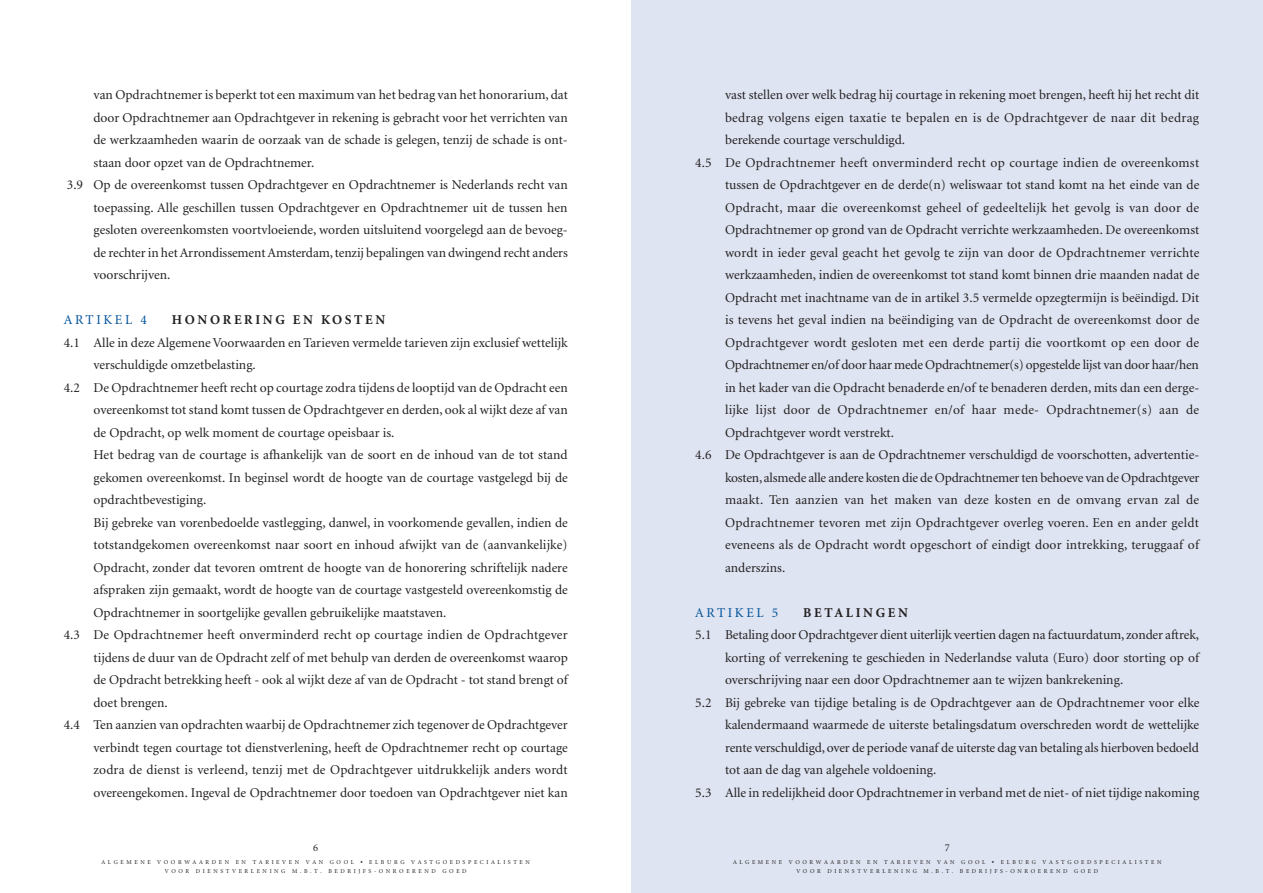
<style>
.page{position:relative;width:1263px;height:893px;background:#fff}
.page>*{position:absolute;margin:0;border:0;box-sizing:border-box;transform-origin:0 0}
.t1{font:13.5px "Minion";color:#231f20}
.t2{font:13.5px "Minion";letter-spacing:.02em;color:#231f20}
.t3{font:700 13.5px "Minion";letter-spacing:.195em;color:#231f20}
.t4{font:13.5px "Minion";letter-spacing:.19em;color:#01529a}
.t5{font:10.5px "Minion";color:#231f20}
.t6{font:6px/9.1px "Minion";letter-spacing:.43em;color:#231f20;text-align:center}
</style>
<div class="page">
<div style="left:631px;top:0;width:632px;height:893px;background:#dee4f1"></div>
<p class="t1" style="left:94px;top:89px;width:476px">van Opdrachtnemer is beperkt tot een maximum van het bedrag van het honorarium, dat</p>
<p class="t1" style="left:94px;top:112px;width:476px">door Opdrachtnemer aan Opdrachtgever in rekening is gebracht voor het verrichten van</p>
<p class="t1" style="left:94px;top:134px;width:476px">de werkzaamheden waarin de oorzaak van de schade is gelegen, tenzij de schade is ont-</p>
<p class="t1" style="left:94px;top:157px;width:222px">staan door opzet van de Opdrachtnemer.</p>
<p class="t1" style="left:67px;top:179px;width:502px">3.9 Op de overeenkomst tussen Opdrachtgever en Opdrachtnemer is Nederlands recht van</p>
<p class="t1" style="left:94px;top:202px;width:475px">toepassing. Alle geschillen tussen Opdrachtgever en Opdrachtnemer uit de tussen hen</p>
<p class="t1" style="left:94px;top:224px;width:476px">gesloten overeenkomsten voortvloeiende, worden uitsluitend voorgelegd aan de bevoeg-</p>
<p class="t1" style="left:94px;top:247px;width:476px">de rechter in het Arrondissement Amsterdam, tenzij bepalingen van dwingend recht anders</p>
<p class="t1" style="left:94px;top:269px;width:78px">voorschrijven.</p>
<p class="t4" style="left:64px;top:314px;width:85px">ARTIKEL 4</p>
<p class="t3" style="left:172px;top:314px;width:215px">HONORERING EN KOSTEN</p>
<p class="t1" style="left:64px;top:337px;width:506px">4.1 Alle in deze Algemene Voorwaarden en Tarieven vermelde tarieven zijn exclusief wettelijk</p>
<p class="t1" style="left:94px;top:359px;width:164px">verschuldigde omzetbelasting.</p>
<p class="t1" style="left:64px;top:382px;width:505px">4.2 De Opdrachtnemer heeft recht op courtage zodra tijdens de looptijd van de Opdracht een</p>
<p class="t1" style="left:94px;top:404px;width:476px">overeenkomst tot stand komt tussen de Opdrachtgever en derden, ook al wijkt deze af van</p>
<p class="t1" style="left:94px;top:427px;width:302px">de Opdracht, op welk moment de courtage opeisbaar is.</p>
<p class="t1" style="left:94px;top:449px;width:475px">Het bedrag van de courtage is afhankelijk van de soort en de inhoud van de tot stand</p>
<p class="t1" style="left:94px;top:472px;width:476px">gekomen overeenkomst. In beginsel wordt de hoogte van de courtage vastgelegd bij de</p>
<p class="t1" style="left:94px;top:494px;width:114px">opdrachtbevestiging.</p>
<p class="t1" style="left:94px;top:517px;width:476px">Bij gebreke van vorenbedoelde vastlegging, danwel, in voorkomende gevallen, indien de</p>
<p class="t1" style="left:94px;top:539px;width:476px">totstandgekomen overeenkomst naar soort en inhoud afwijkt van de (aanvankelijke)</p>
<p class="t1" style="left:94px;top:562px;width:476px">Opdracht, zonder dat tevoren omtrent de hoogte van de honorering schriftelijk nadere</p>
<p class="t1" style="left:94px;top:584px;width:476px">afspraken zijn gemaakt, wordt de hoogte van de courtage vastgesteld overeenkomstig de</p>
<p class="t1" style="left:94px;top:607px;width:354px">Opdrachtnemer in soortgelijke gevallen gebruikelijke maatstaven.</p>
<p class="t1" style="left:64px;top:629px;width:505px">4.3 De Opdrachtnemer heeft onverminderd recht op courtage indien de Opdrachtgever</p>
<p class="t1" style="left:94px;top:652px;width:476px">tijdens de duur van de Opdracht zelf of met behulp van derden de overeenkomst waarop</p>
<p class="t1" style="left:94px;top:674px;width:476px">de Opdracht betrekking heeft - ook al wijkt deze af van de Opdracht - tot stand brengt of</p>
<p class="t1" style="left:94px;top:697px;width:76px">doet brengen.</p>
<p class="t1" style="left:64px;top:719px;width:505px">4.4 Ten aanzien van opdrachten waarbij de Opdrachtnemer zich tegenover de Opdrachtgever</p>
<p class="t1" style="left:94px;top:742px;width:476px">verbindt tegen courtage tot dienstverlening, heeft de Opdrachtnemer recht op courtage</p>
<p class="t1" style="left:94px;top:764px;width:476px">zodra de dienst is verleend, tenzij met de Opdrachtgever uitdrukkelijk anders wordt</p>
<p class="t1" style="left:94px;top:787px;width:476px">overeengekomen. Ingeval de Opdrachtnemer door toedoen van Opdrachtgever niet kan</p>
<p class="t1" style="left:725px;top:89px;width:476px">vast stellen over welk bedrag hij courtage in rekening moet brengen, heeft hij het recht dit</p>
<p class="t2" style="left:725px;top:112px;width:475px">bedrag volgens eigen taxatie te bepalen en is de Opdrachtgever de naar dit bedrag</p>
<p class="t1" style="left:725px;top:134px;width:182px">berekende courtage verschuldigd.</p>
<p class="t2" style="left:695px;top:157px;width:505px">4.5 De Opdrachtnemer heeft onverminderd recht op courtage indien de overeenkomst</p>
<p class="t1" style="left:725px;top:179px;width:476px">tussen de Opdrachtgever en de derde(n) weliswaar tot stand komt na het einde van de</p>
<p class="t2" style="left:725px;top:202px;width:475px">Opdracht, maar die overeenkomst geheel of gedeeltelijk het gevolg is van door de</p>
<p class="t1" style="left:725px;top:224px;width:476px">Opdrachtnemer op grond van de Opdracht verrichte werkzaamheden. De overeenkomst</p>
<p class="t1" style="left:725px;top:247px;width:476px">wordt in ieder geval geacht het gevolg te zijn van door de Opdrachtnemer verrichte</p>
<p class="t1" style="left:725px;top:269px;width:476px">werkzaamheden, indien de overeenkomst tot stand komt binnen drie maanden nadat de</p>
<p class="t1" style="left:725px;top:292px;width:476px">Opdracht met inachtname van de in artikel 3.5 vermelde opzegtermijn is beëindigd. Dit</p>
<p class="t1" style="left:725px;top:314px;width:476px">is tevens het geval indien na beëindiging van de Opdracht de overeenkomst door de</p>
<p class="t2" style="left:725px;top:337px;width:476px">Opdrachtgever wordt gesloten met een derde partij die voortkomt op een door de</p>
<p class="t1" style="left:725px;top:359px;width:475px">Opdrachtnemer en/of door haar mede Opdrachtnemer(s) opgestelde lijst van door haar/hen</p>
<p class="t1" style="left:725px;top:382px;width:476px">in het kader van die Opdracht benaderde en/of te benaderen derden, mits dan een derge-</p>
<p class="t2" style="left:725px;top:404px;width:475px">lijke lijst door de Opdrachtnemer en/of haar mede- Opdrachtnemer(s) aan de</p>
<p class="t1" style="left:725px;top:427px;width:170px">Opdrachtgever wordt verstrekt.</p>
<p class="t1" style="left:695px;top:449px;width:505px">4.6 De Opdrachtgever is aan de Opdrachtnemer verschuldigd de voorschotten, advertentie-</p>
<p class="t1" style="left:725px;top:472px;width:476px">kosten, alsmede alle andere kosten die de Opdrachtnemer ten behoeve van de Opdrachtgever</p>
<p class="t2" style="left:725px;top:494px;width:476px">maakt. Ten aanzien van het maken van deze kosten en de omvang ervan zal de</p>
<p class="t1" style="left:725px;top:517px;width:475px">Opdrachtnemer tevoren met zijn Opdrachtgever overleg voeren. Een en ander geldt</p>
<p class="t1" style="left:725px;top:539px;width:475px">eveneens als de Opdracht wordt opgeschort of eindigt door intrekking, teruggaaf of</p>
<p class="t1" style="left:725px;top:562px;width:62px">anderszins.</p>
<p class="t4" style="left:695px;top:607px;width:85px">ARTIKEL 5</p>
<p class="t3" style="left:803px;top:607px;width:106px">BETALINGEN</p>
<p class="t1" style="left:695px;top:629px;width:505px">5.1 Betaling door Opdrachtgever dient uiterlijk veertien dagen na factuurdatum, zonder aftrek,</p>
<p class="t1" style="left:725px;top:652px;width:475px">korting of verrekening te geschieden in Nederlandse valuta (Euro) door storting op of</p>
<p class="t1" style="left:725px;top:674px;width:400px">overschrijving naar een door Opdrachtnemer aan te wijzen bankrekening.</p>
<p class="t1" style="left:695px;top:697px;width:506px">5.2 Bij gebreke van tijdige betaling is de Opdrachtgever aan de Opdrachtnemer voor elke</p>
<p class="t1" style="left:725px;top:719px;width:476px">kalendermaand waarmede de uiterste betalingsdatum overschreden wordt de wettelijke</p>
<p class="t1" style="left:725px;top:742px;width:475px">rente verschuldigd, over de periode vanaf de uiterste dag van betaling als hierboven bedoeld</p>
<p class="t1" style="left:725px;top:764px;width:213px">tot aan de dag van algehele voldoening.</p>
<p class="t1" style="left:695px;top:787px;width:506px">5.3 Alle in redelijkheid door Opdrachtnemer in verband met de niet- of niet tijdige nakoming</p>
<p class="t5" style="left:313px;top:843px;width:7px">6</p>
<p class="t6" style="left:102px;top:858px;width:430px">ALGEMENE VOORWAARDEN EN TARIEVEN VAN GOOL ◆ ELBURG VASTGOEDSPECIALISTEN<br>VOOR DIENSTVERLENING M.B.T. BEDRIJFS-ONROEREND GOED</p>
<p class="t6" style="left:733px;top:858px;width:430px">ALGEMENE VOORWAARDEN EN TARIEVEN VAN GOOL ◆ ELBURG VASTGOEDSPECIALISTEN<br>VOOR DIENSTVERLENING M.B.T. BEDRIJFS-ONROEREND GOED</p>
<p class="t5" style="left:945px;top:843px;width:7px">7</p>
</div>
